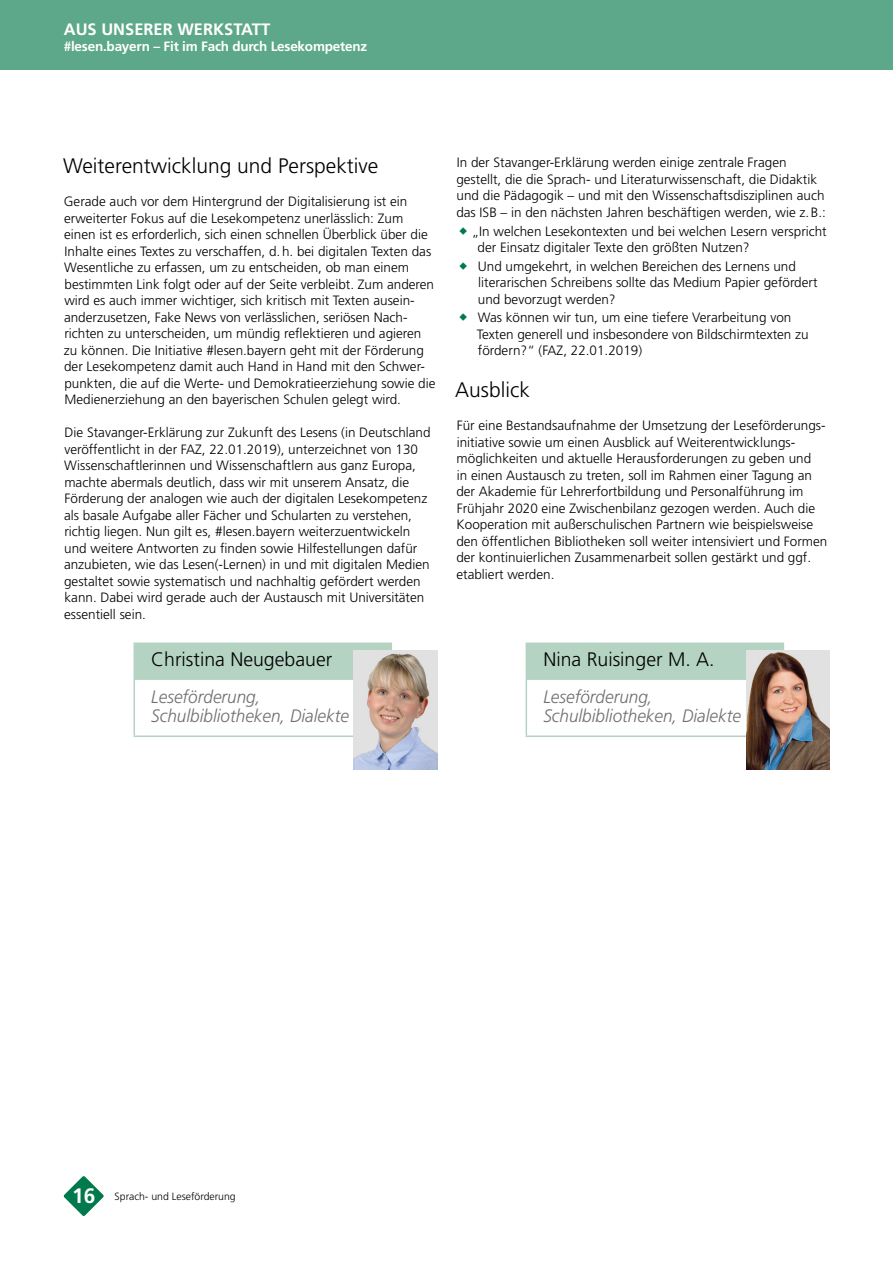
<style>
.page{position:relative;width:893px;height:1263px;background:#fff}
.page>*{position:absolute;margin:0;border:0;box-sizing:border-box;transform-origin:0 0}
.t1{font:300 21px "Frutiger LT Std";color:#000}
.t2{font:300 19.5px "Frutiger LT Std";color:#000}
.t3{font:italic 300 18px/19.5px "Frutiger LT Std";color:#6f6f6e;scale:.95 1}
.t4{font:700 16.5px "Frutiger LT Std";color:#fff}
.t5{font:300 13.5px/16.5px "Frutiger LT Std";color:#000}
.t6{font:700 13.5px "Frutiger LT Std";letter-spacing:-.015em;color:#fff}
.t7{font:300 10.5px "Frutiger LT Std";color:#000}
.s1{font-weight:700;font-size:20.85px;color:#fff}
</style>
<div class="page">
<div style="left:0;top:0;width:893px;height:70px;background:#5da88b"></div>
<svg style="left:64px;top:1176px;width:40px;height:40px"></svg>
<div style="left:134px;top:643px;width:257px;height:36px;background:#b4d3c3"></div>
<hr style="left:134px;top:642px;width:258px;height:2px;background:#b4d3c3">
<hr style="left:391px;top:644px;width:1px;height:34px;background:#b4d3c3">
<hr style="left:134px;top:678px;width:258px;height:2px;background:#b4d3c3">
<hr style="left:134px;top:680px;width:1px;height:55px;background:#b4d3c3">
<hr style="left:134px;top:735px;width:258px;height:2px;background:#b4d3c3">
<img style="left:354px;top:651px;width:83px;height:118px">
<div style="left:526px;top:643px;width:257px;height:36px;background:#b4d3c3"></div>
<hr style="left:526px;top:642px;width:258px;height:2px;background:#b4d3c3">
<hr style="left:783px;top:644px;width:1px;height:34px;background:#b4d3c3">
<hr style="left:526px;top:678px;width:258px;height:2px;background:#b4d3c3">
<hr style="left:526px;top:680px;width:1px;height:55px;background:#b4d3c3">
<hr style="left:526px;top:735px;width:258px;height:2px;background:#b4d3c3">
<img style="left:746px;top:651px;width:83px;height:118px">
<p class="t4" style="left:64px;top:20px;width:208px">AUS UNSERER WERKSTATT</p>
<p class="t6" style="left:64px;top:39px;width:305px">#lesen.bayern – Fit im Fach durch Lesekompetenz</p>
<h1 class="t1" style="left:63px;top:154px;width:317px">Weiterentwicklung und Perspektive</h1>
<p class="t5" style="left:64px;top:193px;width:373px">Gerade auch vor dem Hintergrund der Digitalisierung ist ein erweiterter Fokus auf die Lesekompetenz unerlässlich: Zum einen ist es erforderlich, sich einen schnellen Überblick über die Inhalte eines Textes zu verschaffen, d.h. bei digitalen Texten das Wesentliche zu erfassen, um zu entscheiden, ob man einem bestimmten Link folgt oder auf der Seite verbleibt. Zum anderen wird es auch immer wichtiger, sich kritisch mit Texten ausein&shy;anderzusetzen, Fake News von verlässlichen, seriösen Nach&shy;richten zu unterscheiden, um mündig reflektieren und agieren zu können. Die Initiative #lesen.bayern geht mit der Förderung der Lesekompetenz damit auch Hand in Hand mit den Schwer&shy;punkten, die auf die Werte- und Demokratieerziehung sowie die Medienerziehung an den bayerischen Schulen gelegt wird.</p>
<p class="t5" style="left:64px;top:424px;width:368px">Die Stavanger-Erklärung zur Zukunft des Lesens (in Deutschland veröffentlicht in der FAZ, 22.01.2019), unterzeichnet von 130<br>Wissenschaftlerinnen und Wissenschaftlern aus ganz Europa, machte abermals deutlich, dass wir mit unserem Ansatz, die Förderung der analogen wie auch der digitalen Lesekompetenz als basale Aufgabe aller Fächer und Schularten zu verstehen, richtig liegen. Nun gilt es, #lesen.bayern weiterzuentwickeln und weitere Antworten zu finden sowie Hilfestellungen dafür anzubieten, wie das Lesen(-Lernen) in und mit digitalen Medien gestaltet sowie systematisch und nachhaltig gefördert werden kann. Dabei wird gerade auch der Austausch mit Universitäten essentiell sein.</p>
<h2 class="t2" style="left:151px;top:649px;width:182px">Christina Neugebauer</h2>
<h3 class="t3" style="left:151px;top:687px;width:210px">Leseförderung,<br>Schulbibliotheken, Dialekte</h3>
<p class="t5" style="left:456px;top:155px;width:371px">In der Stavanger-Erklärung werden einige zentrale Fragen gestellt, die die Sprach- und Literaturwissenschaft, die Didaktik und die Pädagogik – und mit den Wissenschaftsdisziplinen auch das ISB – in den nächsten Jahren beschäftigen werden, wie z.B.:</p>
<p class="t5" style="left:478px;top:223px;width:351px;text-indent:-6px">„In welchen Lesekontexten und bei welchen Lesern verspricht der Einsatz digitaler Texte den größten Nutzen?</p>
<p class="t5" style="left:478px;top:258px;width:341px">Und umgekehrt, in welchen Bereichen des Lernens und literarischen Schreibens sollte das Medium Papier gefördert und bevorzugt werden?</p>
<p class="t5" style="left:477px;top:310px;width:333px">Was können wir tun, um eine tiefere Verarbeitung von<br>Texten generell und insbesondere von Bildschirmtexten zu fördern?“ (FAZ, 22.01.2019)</p>
<h1 class="t1" style="left:455px;top:378px;width:76px">Ausblick</h1>
<p class="t5" style="left:456px;top:417px;width:373px">Für eine Bestandsaufnahme der Umsetzung der Leseförderungs&shy;initiative sowie um einen Ausblick auf Weiterentwicklungs&shy;möglichkeiten und aktuelle Herausforderungen zu geben und<br>in einen Austausch zu treten, soll im Rahmen einer Tagung an der Akademie für Lehrerfortbildung und Personalführung im Frühjahr 2020 eine Zwischenbilanz gezogen werden. Auch die Kooperation mit außerschulischen Partnern wie beispielsweise den öffentlichen Bibliotheken soll weiter intensiviert und Formen der kontinuierlichen Zusammenarbeit sollen gestärkt und ggf. etabliert werden.</p>
<h2 class="t2" style="left:543px;top:649px;width:173px">Nina Ruisinger M. A.</h2>
<h3 class="t3" style="left:543px;top:687px;width:210px">Leseförderung,<br>Schulbibliotheken, Dialekte</h3>
<p class="t7" style="left:72px;top:1190px;width:165px"><span class="s1">16</span> Sprach- und Leseförderung</p>
</div>
